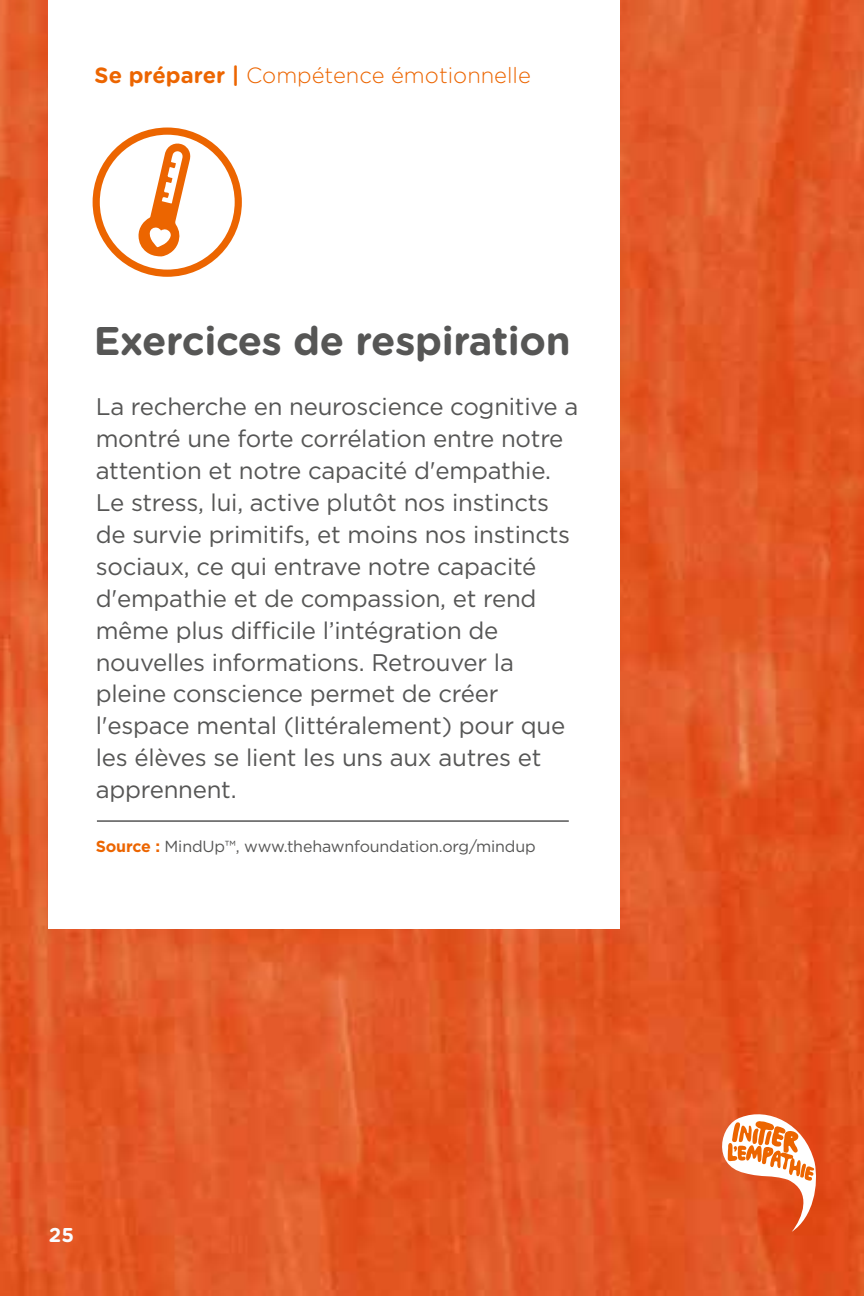
<style>
.page{position:relative;width:864px;height:1296px;background:#fff}
.page>*{position:absolute;margin:0;border:0;box-sizing:border-box;transform-origin:0 0}
.t1{font:700 40px "Gotham Rounded";letter-spacing:-.01em;color:#565655}
.t2{font:24px/32px "Gotham";letter-spacing:-.01em;color:#565655}
.t3{font:300 22px "Gotham Rounded";color:#ec6500}
.t4{font:700 20px "Gotham Rounded";color:#fff}
.t5{font:700 20px "Gotham Rounded";color:#f9fcff}
.t6{font:16px "Gotham";letter-spacing:-.01em;color:#565655}
.s1{font-weight:700}
.s2{font-weight:700;color:#ec6500}
</style>
<div class="page">
<img style="left:0;top:0;width:864px;height:1296px">
<div style="left:48px;top:0;width:571px;height:928px;background:#fff"></div>
<hr style="left:97px;top:821px;width:472px;height:1px;background:#000">
<div style="left:93px;top:128px;width:149px;height:149px;border:7px solid #ec6500;border-radius:50%"></div>
<svg style="left:138px;top:141px;width:53px;height:116px"></svg>
<svg style="left:711px;top:1107px;width:108px;height:125px"></svg>
<p class="t3" style="left:95px;top:61px;width:438px"><span class="s1">Se préparer |</span> Compétence émotionnelle</p>
<h1 class="t1" style="left:94px;top:317px;width:479px">Exercices de respiration</h1>
<p class="t2" style="left:96px;top:390px;width:484px">La recherche en neuroscience cognitive a montré une forte corrélation entre notre attention et notre capacité d'empathie.<br>Le stress, lui, active plutôt nos instincts de survie primitifs, et moins nos instincts sociaux, ce qui entrave notre capacité d'empathie et de compassion, et rend même plus difficile l’intégration de nouvelles informations. Retrouver la pleine conscience permet de créer l'espace mental (littéralement) pour que les élèves se lient les uns aux autres et apprennent.</p>
<p class="t6" style="left:96px;top:836px;width:442px"><span class="s2">Source :</span> MindUp™, www.thehawnfoundation.org/mindup</p>
<p class="t5" style="left:49px;top:1223px;width:27px">25</p>
<p class="t4" style="left:49px;top:1229px;width:27px">25</p>
</div>
